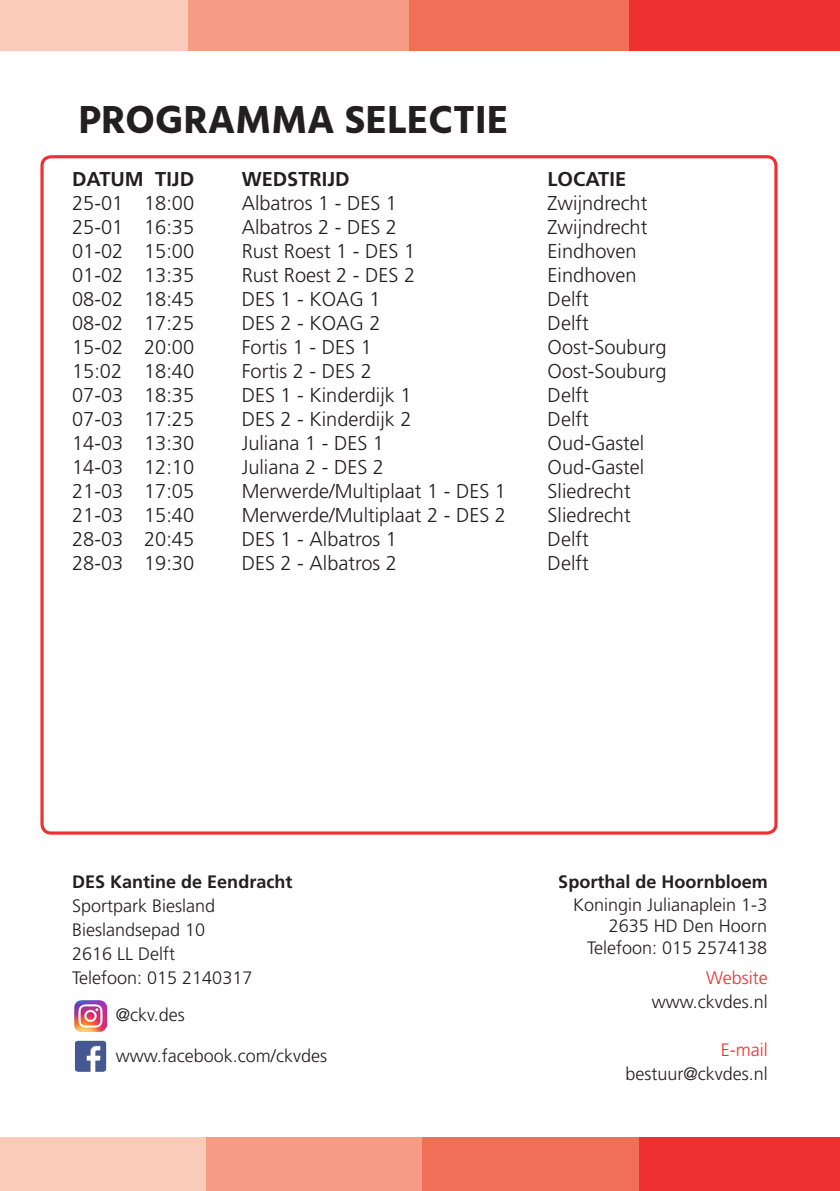
<style>
.page{position:relative;width:840px;height:1191px;background:#fff}
.page>*{position:absolute;margin:0;border:0;box-sizing:border-box;transform-origin:0 0}
.t1{font:700 40px "Hind";color:#231f20}
.t2{font:300 20px "Frutiger LT Std";color:#231f20}
.t3{font:700 20px "Frutiger LT Std";color:#231f20}
.tekst{font:300 18px "Frutiger LT Std";color:#231f20}
.tekst-2{font:700 18px "Frutiger LT Std";color:#231f20}
.kleine_titels{font:300 18px "Frutiger LT Std";color:#231f20}
.tekst-3{font:300 18px "Frutiger LT Std";color:#ee3031}
.kleine_titels-2{font:300 18px "Frutiger LT Std";color:#ee3031}
</style>
<div class="page">
<div style="left:40px;top:155px;width:737px;height:679px;border:3px solid #ee3031;border-radius:9px"></div>
<img style="left:75px;top:1040px;width:31px;height:31px">
<div style="left:0;top:1137px;width:206px;height:54px;background:#fbcbba"></div>
<div style="left:206px;top:1137px;width:216px;height:54px;background:#f69c84"></div>
<div style="left:422px;top:1137px;width:217px;height:54px;background:#f26f57"></div>
<div style="left:639px;top:1137px;width:200px;height:54px;background:#ee3031"></div>
<div style="left:0;top:0;width:189px;height:50px;background:#fbcbba"></div>
<div style="left:189px;top:0;width:220px;height:50px;background:#f69c84"></div>
<div style="left:409px;top:0;width:220px;height:50px;background:#f26f57"></div>
<div style="left:629px;top:0;width:210px;height:50px;background:#ee3031"></div>
<img style="left:75px;top:1000px;width:31px;height:31px">
<p class="t1" style="left:78px;top:96px;width:431px">PROGRAMMA SELECTIE</p>
<p class="t3" style="left:72px;top:167px;width:124px">DATUM TIJD</p>
<p class="t2" style="left:72px;top:192px;width:124px">25-01 18:00</p>
<p class="t2" style="left:72px;top:216px;width:124px">25-01 16:35</p>
<p class="t2" style="left:72px;top:240px;width:124px">01-02 15:00</p>
<p class="t2" style="left:72px;top:264px;width:124px">01-02 13:35</p>
<p class="t2" style="left:72px;top:288px;width:124px">08-02 18:45</p>
<p class="t2" style="left:72px;top:312px;width:124px">08-02 17:25</p>
<p class="t2" style="left:72px;top:336px;width:124px">15-02 20:00</p>
<p class="t2" style="left:72px;top:360px;width:124px">15:02 18:40</p>
<p class="t2" style="left:72px;top:384px;width:124px">07-03 18:35</p>
<p class="t2" style="left:72px;top:408px;width:124px">07-03 17:25</p>
<p class="t2" style="left:72px;top:432px;width:124px">14-03 13:30</p>
<p class="t2" style="left:72px;top:456px;width:124px">14-03 12:10</p>
<p class="t2" style="left:72px;top:480px;width:124px">21-03 17:05</p>
<p class="t2" style="left:72px;top:504px;width:124px">21-03 15:40</p>
<p class="t2" style="left:72px;top:528px;width:124px">28-03 20:45</p>
<p class="t2" style="left:72px;top:552px;width:124px">28-03 19:30</p>
<p class="t3" style="left:241px;top:167px;width:109px">WEDSTRIJD</p>
<p class="t2" style="left:241px;top:192px;width:157px">Albatros 1 - DES 1</p>
<p class="t2" style="left:241px;top:216px;width:157px">Albatros 2 - DES 2</p>
<p class="t2" style="left:241px;top:240px;width:175px">Rust Roest 1 - DES 1</p>
<p class="t2" style="left:241px;top:264px;width:175px">Rust Roest 2 - DES 2</p>
<p class="t2" style="left:241px;top:288px;width:140px">DES 1 - KOAG 1</p>
<p class="t2" style="left:241px;top:312px;width:140px">DES 2 - KOAG 2</p>
<p class="t2" style="left:241px;top:336px;width:132px">Fortis 1 - DES 1</p>
<p class="t2" style="left:241px;top:360px;width:132px">Fortis 2 - DES 2</p>
<p class="t2" style="left:241px;top:384px;width:171px">DES 1 - Kinderdijk 1</p>
<p class="t2" style="left:241px;top:408px;width:171px">DES 2 - Kinderdijk 2</p>
<p class="t2" style="left:241px;top:432px;width:144px">Juliana 1 - DES 1</p>
<p class="t2" style="left:241px;top:456px;width:144px">Juliana 2 - DES 2</p>
<p class="t2" style="left:241px;top:480px;width:266px">Merwerde/Multiplaat 1 - DES 1</p>
<p class="t2" style="left:241px;top:504px;width:266px">Merwerde/Multiplaat 2 - DES 2</p>
<p class="t2" style="left:241px;top:528px;width:157px">DES 1 - Albatros 1</p>
<p class="t2" style="left:241px;top:552px;width:157px">DES 2 - Albatros 2</p>
<p class="t3" style="left:547px;top:167px;width:80px">LOCATIE</p>
<p class="t2" style="left:547px;top:192px;width:101px">Zwijndrecht</p>
<p class="t2" style="left:547px;top:216px;width:101px">Zwijndrecht</p>
<p class="t2" style="left:547px;top:240px;width:90px">Eindhoven</p>
<p class="t2" style="left:547px;top:264px;width:90px">Eindhoven</p>
<p class="t2" style="left:547px;top:288px;width:43px">Delft</p>
<p class="t2" style="left:547px;top:312px;width:43px">Delft</p>
<p class="t2" style="left:547px;top:336px;width:120px">Oost-Souburg</p>
<p class="t2" style="left:547px;top:360px;width:120px">Oost-Souburg</p>
<p class="t2" style="left:547px;top:384px;width:43px">Delft</p>
<p class="t2" style="left:547px;top:408px;width:43px">Delft</p>
<p class="t2" style="left:547px;top:432px;width:98px">Oud-Gastel</p>
<p class="t2" style="left:547px;top:456px;width:98px">Oud-Gastel</p>
<p class="t2" style="left:547px;top:480px;width:84px">Sliedrecht</p>
<p class="t2" style="left:547px;top:504px;width:84px">Sliedrecht</p>
<p class="t2" style="left:547px;top:528px;width:43px">Delft</p>
<p class="t2" style="left:547px;top:552px;width:43px">Delft</p>
<p class="tekst-2" style="left:72px;top:871px;width:222px">DES Kantine de Eendracht</p>
<p class="tekst-2" style="left:558px;top:871px;width:211px">Sporthal de Hoornbloem</p>
<p class="tekst" style="left:72px;top:896px;width:145px">Sportpark Biesland</p>
<p class="tekst" style="left:72px;top:920px;width:135px">Bieslandsepad 10</p>
<p class="tekst" style="left:72px;top:944px;width:105px">2616 LL Delft</p>
<p class="tekst" style="left:72px;top:968px;width:182px">Telefoon: 015 2140317</p>
<p class="tekst-3" style="left:705px;top:968px;width:63px">Website</p>
<p class="tekst" style="left:651px;top:992px;width:118px">www.ckvdes.nl</p>
<p class="kleine_titels-2" style="left:720px;top:1040px;width:48px">E-mail</p>
<p class="kleine_titels" style="left:625px;top:1064px;width:144px">bestuur@ckvdes.nl</p>
<p class="tekst" style="left:572px;top:894px;width:196px">Koningin Julianaplein 1-3</p>
<p class="tekst" style="left:608px;top:915px;width:160px">2635 HD Den Hoorn</p>
<p class="tekst" style="left:586px;top:937px;width:182px">Telefoon: 015 2574138</p>
<p class="tekst" style="left:116px;top:1004px;width:71px">@ckv.des</p>
<p class="tekst" style="left:116px;top:1045px;width:213px">www.facebook.com/ckvdes</p>
</div>
